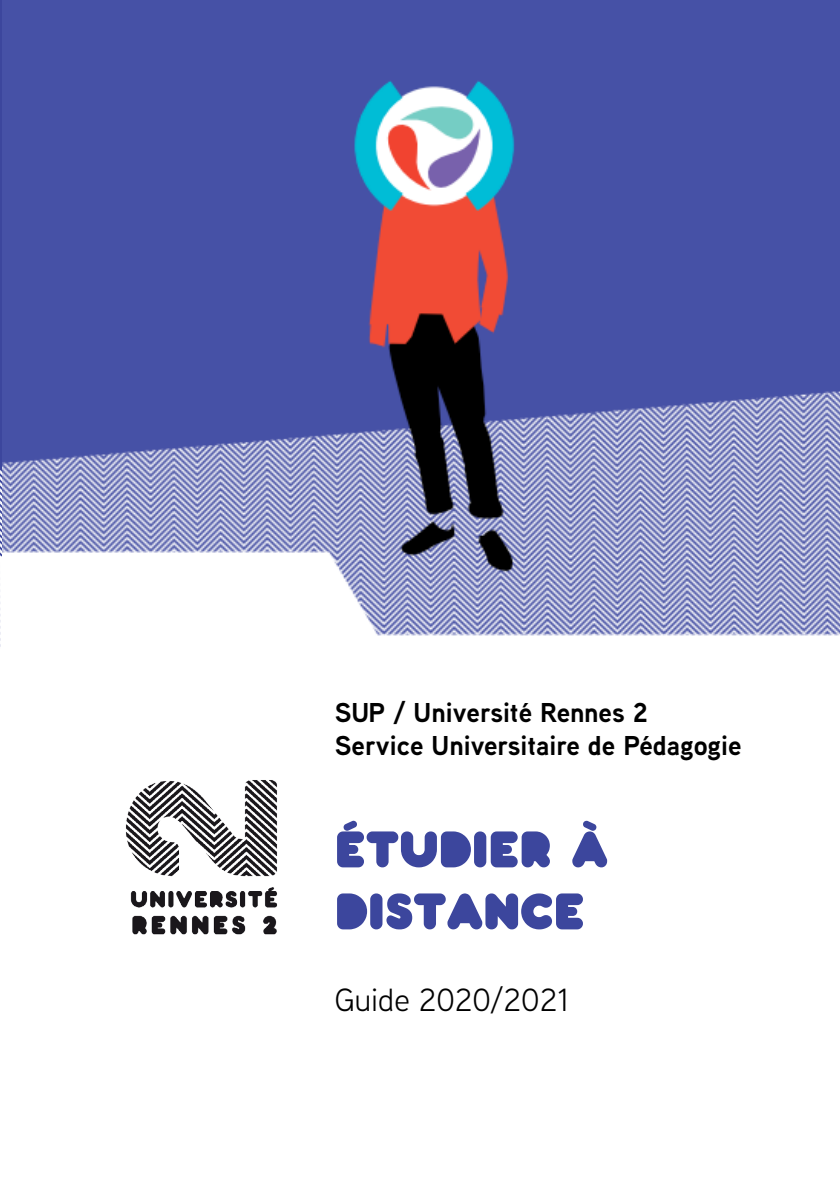
<style>
.page{position:relative;width:840px;height:1191px;background:#fff}
.page>*{position:absolute;margin:0;border:0;box-sizing:border-box;transform-origin:0 0}
.t1{font:50.4px/62px "Pochoir Pleine";color:#3c469d}
.t2{font:32px "Aaux Next";color:#000}
.t3{font:700 27.2px/32.6px "Aaux Next";color:#000}
</style>
<div class="page">
<img style="left:2px;top:0;width:837px;height:636px">
<img style="left:126px;top:780px;width:151px;height:155px">
<p class="t3" style="left:334px;top:696px;width:408px">SUP / Université Rennes 2<br>Service Universitaire de Pédagogie</p>
<h1 class="t1" style="left:334px;top:816px;width:274px">ÉTUDIER À<br>DISTANCE</h1>
<p class="t2" style="left:334px;top:978px;width:236px">Guide 2020/2021</p>
</div>
